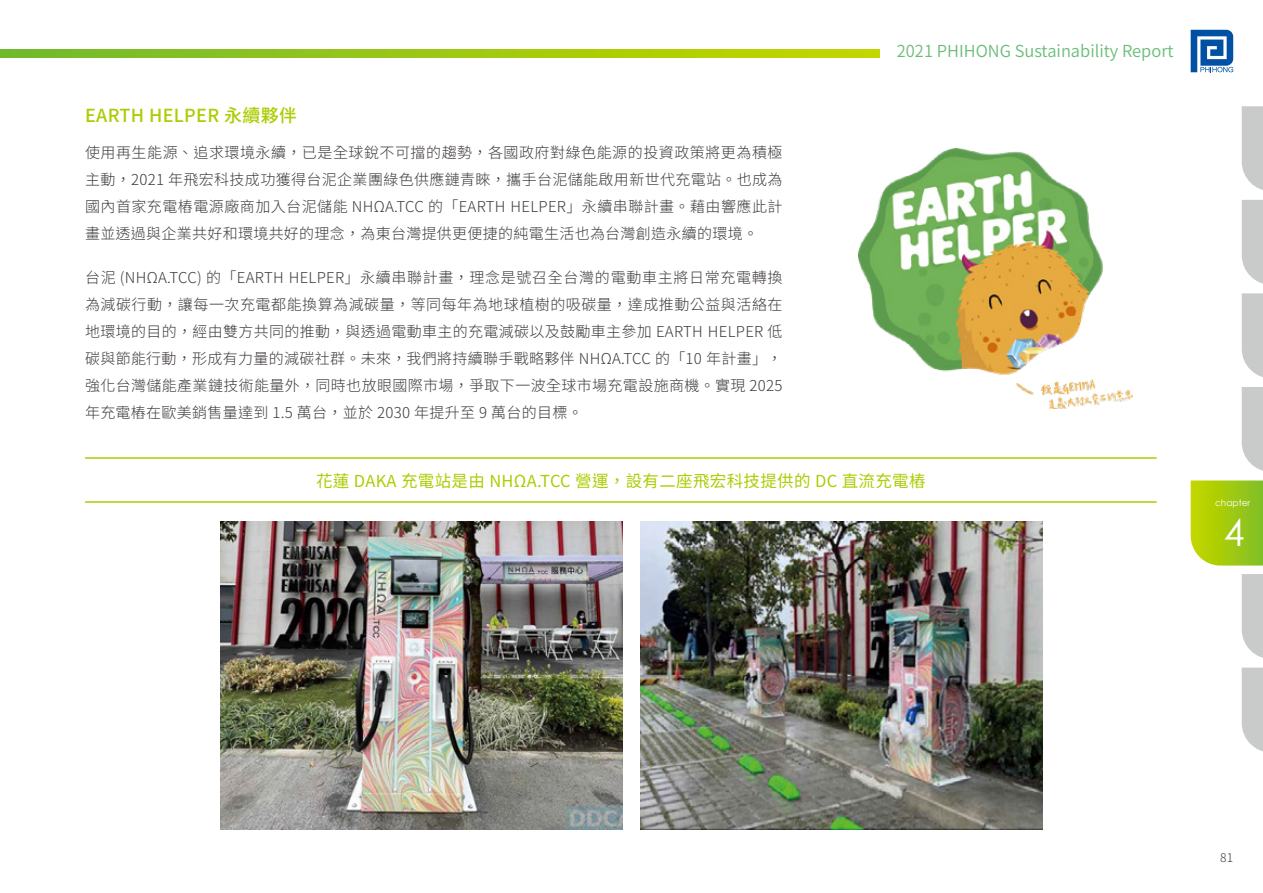
<style>
.page{position:relative;width:1263px;height:893px;background:#fff}
.page>*{position:absolute;margin:0;border:0;box-sizing:border-box;transform-origin:0 0}
.t1{font:37.5px "Century Gothic";color:#fff}
.t2{font:500 18px "Noto Sans CJ Ktc";letter-spacing:.02em;color:#abcd03}
.t3{font:16.5px "Noto Sans CJ Ktc";letter-spacing:.02em;color:#abcd03}
.t4{font:600 16.5px "Noto Sans CJ Ktc";color:#6abd79}
.t5{font:300 15px/27px "Noto Sans CJ Ktc";letter-spacing:.02em;color:#3e3a39;text-align:justify}
.t6{font:300 12px "Noto Sans CJ Ktc";color:#3e3a39}
.t7{font:9px "Century Gothic";color:#fff}
</style>
<div class="page">
<img style="left:221px;top:522px;width:401px;height:307px">
<img style="left:640px;top:522px;width:402px;height:307px">
<hr style="left:85px;top:457px;width:1072px;height:2px;background:#abcd03">
<hr style="left:85px;top:501px;width:1072px;height:2px;background:#abcd03">
<img style="left:858px;top:149px;width:274px;height:259px">
<svg style="left:1191px;top:480px;width:72px;height:86px;background:#a6cc18"></svg>
<svg style="left:1191px;top:30px;width:42px;height:42px"></svg>
<svg style="left:0;top:49px;width:880px;height:9px;background:#9bc813"></svg>
<svg style="left:1242px;top:200px;width:21px;height:84px;background:#cdcece"></svg>
<svg style="left:1242px;top:106px;width:21px;height:84px;background:#cdcece"></svg>
<svg style="left:1242px;top:293px;width:21px;height:84px;background:#cdcece"></svg>
<svg style="left:1242px;top:387px;width:21px;height:84px;background:#cdcece"></svg>
<svg style="left:1242px;top:574px;width:21px;height:84px;background:#cdcece"></svg>
<svg style="left:1242px;top:668px;width:21px;height:84px;background:#cecfcf"></svg>
<p class="t2" style="left:85px;top:105px;width:214px">EARTH HELPER 永續夥伴</p>
<p class="t5" style="left:85px;top:139px;width:699px">使用再生能源、追求環境永續，已是全球銳不可擋的趨勢，各國政府對綠色能源的投資政策將更為積極主動，2021 年飛宏科技成功獲得台泥企業團綠色供應鏈青睞，攜手台泥儲能啟用新世代充電站。也成為國內首家充電樁電源廠商加入台泥儲能 NHΩA.TCC 的「EARTH HELPER」永續串聯計畫。藉由響應此計畫並透過與企業共好和環境共好的理念，為東台灣提供更便捷的純電生活也為台灣創造永續的環境。</p>
<p class="t5" style="left:85px;top:264px;width:699px">台泥 (NHΩA.TCC) 的「EARTH HELPER」永續串聯計畫，理念是號召全台灣的電動車主將日常充電轉換為減碳行動，讓每一次充電都能換算為減碳量，等同每年為地球植樹的吸碳量，達成推動公益與活絡在地環境的目的，經由雙方共同的推動，與透過電動車主的充電減碳以及鼓勵車主參加 EARTH HELPER 低碳與節能行動，形成有力量的減碳社群。未來，我們將持續聯手戰略夥伴 NHΩA.TCC 的「10 年計畫」，強化台灣儲能產業鏈技術能量外，同時也放眼國際市場，爭取下一波全球市場充電設施商機。實現 2025年充電樁在歐美銷售量達到 1.5 萬台，並於 2030 年提升至 9 萬台的目標。</p>
<p class="t4" style="left:897px;top:42px;width:278px">2021 PHIHONG Sustainability Report</p>
<p class="t3" style="left:316px;top:471px;width:611px">花蓮 DAKA 充電站是由 NHΩA.TCC 營運，設有二座飛宏科技提供的 DC 直流充電樁</p>
<p class="t7" style="left:1215px;top:496px;width:37px">chapter</p>
<h1 class="t1" style="left:1224px;top:506px;width:22px">4</h1>
<p class="t6" style="left:1220px;top:851px;width:15px">81</p>
</div>
